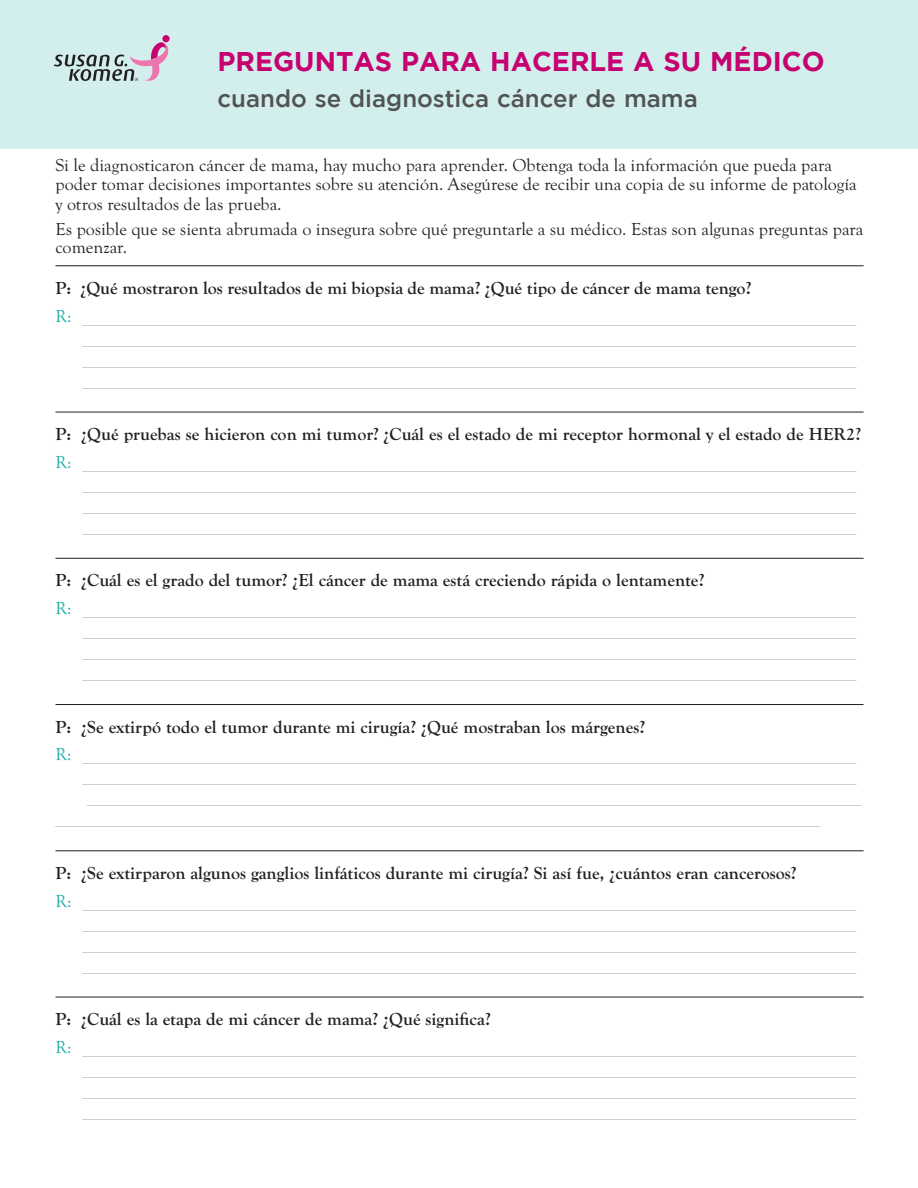
<style>
.page{position:relative;width:918px;height:1188px;background:#fff}
.page>*{position:absolute;margin:0;border:0;box-sizing:border-box;transform-origin:0 0}
.t1{font:700 27px "Gotham";color:#c60170}
.N_title{font:500 24px "Gotham";color:#515353}
.N_question{font:18px/21px "Times New Roman";color:#bfbebe}
.N_question-2{font:700 18px "Goudy Old Sty";color:#231f20}
.t2{font:18px/19.5px "Goudy Old Sty";color:#231f20}
.s1{font-family:"Goudy Old Sty";color:#1fafa4}
.s2{font-family:"Goudy Old Sty";font-weight:700;color:#231f20}
</style>
<div class="page">
<hr style="left:56px;top:265px;width:808px;height:1px;background:#231f20">
<hr style="left:56px;top:412px;width:808px;height:1px;background:#231f20">
<hr style="left:56px;top:558px;width:808px;height:1px;background:#231f20">
<hr style="left:56px;top:704px;width:808px;height:1px;background:#231f20">
<hr style="left:56px;top:850px;width:808px;height:1px;background:#231f20">
<hr style="left:56px;top:997px;width:808px;height:1px;background:#231f20">
<div style="left:0;top:0;width:918px;height:149px;background:#d3efed"></div>
<svg style="left:54px;top:35px;width:116px;height:46px"></svg>
<p class="t1" style="left:218px;top:46px;width:609px">PREGUNTAS PARA HACERLE A SU MÉDICO</p>
<p class="N_title" style="left:218px;top:85px;width:482px">cuando se diagnostica cáncer de mama</p>
<p class="t2" style="left:56px;top:156px;width:803px">Si le diagnosticaron cáncer de mama, hay mucho para aprender. Obtenga toda la información que pueda para poder tomar decisiones importantes sobre su atención. Asegúrese de recibir una copia de su informe de patología y otros resultados de las prueba.</p>
<p class="t2" style="left:56px;top:220px;width:809px;line-height:18px">Es posible que se sienta abrumada o insegura sobre qué preguntarle a su médico. Estas son algunas preguntas para comenzar.</p>
<p class="N_question-2" style="left:56px;top:278px;width:697px">P: ¿Qué mostraron los resultados de mi biopsia de mama? ¿Qué tipo de cáncer de mama tengo?</p>
<p class="N_question" style="left:56px;top:305px;width:802px"><span class="s1">R:</span> ______________________________________________________________________________________</p>
<p class="N_question" style="left:82px;top:326px;width:775px">______________________________________________________________________________________</p>
<p class="N_question" style="left:82px;top:347px;width:775px">______________________________________________________________________________________ ______________________________________________________________________________________</p>
<p class="N_question-2" style="left:56px;top:424px;width:807px">P: ¿Qué pruebas se hicieron con mi tumor? ¿Cuál es el estado de mi receptor hormonal y el estado de HER2?</p>
<p class="N_question" style="left:56px;top:451px;width:802px"><span class="s1">R:</span> ______________________________________________________________________________________</p>
<p class="N_question" style="left:82px;top:472px;width:775px">______________________________________________________________________________________</p>
<p class="N_question" style="left:82px;top:493px;width:775px">______________________________________________________________________________________ ______________________________________________________________________________________</p>
<p class="N_question-2" style="left:56px;top:570px;width:650px">P: ¿Cuál es el grado del tumor? ¿El cáncer de mama está creciendo rápida o lentamente?</p>
<p class="N_question" style="left:56px;top:597px;width:802px"><span class="s1">R:</span> ______________________________________________________________________________________</p>
<p class="N_question" style="left:82px;top:618px;width:775px">______________________________________________________________________________________</p>
<p class="N_question" style="left:82px;top:639px;width:775px">______________________________________________________________________________________ ______________________________________________________________________________________</p>
<p class="N_question" style="left:56px;top:712px;width:802px;line-height:27.8px"><span class="s2">P: ¿Se extirpó todo el tumor durante mi cirugía? ¿Qué mostraban los márgenes?<br></span><span class="s1">R:</span> ______________________________________________________________________________________</p>
<p class="N_question" style="left:82px;top:764px;width:775px">______________________________________________________________________________________</p>
<p class="N_question" style="left:87px;top:785px;width:775px">______________________________________________________________________________________</p>
<p class="N_question" style="left:56px;top:805px;width:766px">_____________________________________________________________________________________</p>
<p class="N_question-2" style="left:56px;top:863px;width:743px">P: ¿Se extirparon algunos ganglios linfáticos durante mi cirugía? Si así fue, ¿cuántos eran cancerosos?</p>
<p class="N_question" style="left:56px;top:890px;width:802px"><span class="s1">R:</span> ______________________________________________________________________________________</p>
<p class="N_question" style="left:82px;top:911px;width:775px">______________________________________________________________________________________</p>
<p class="N_question" style="left:82px;top:932px;width:775px">______________________________________________________________________________________ ______________________________________________________________________________________</p>
<p class="N_question-2" style="left:56px;top:1009px;width:437px">P: ¿Cuál es la etapa de mi cáncer de mama? ¿Qué significa?</p>
<p class="N_question" style="left:56px;top:1036px;width:802px"><span class="s1">R:</span> ______________________________________________________________________________________</p>
<p class="N_question" style="left:82px;top:1057px;width:775px">______________________________________________________________________________________</p>
<p class="N_question" style="left:82px;top:1078px;width:775px">______________________________________________________________________________________ ______________________________________________________________________________________</p>
</div>
